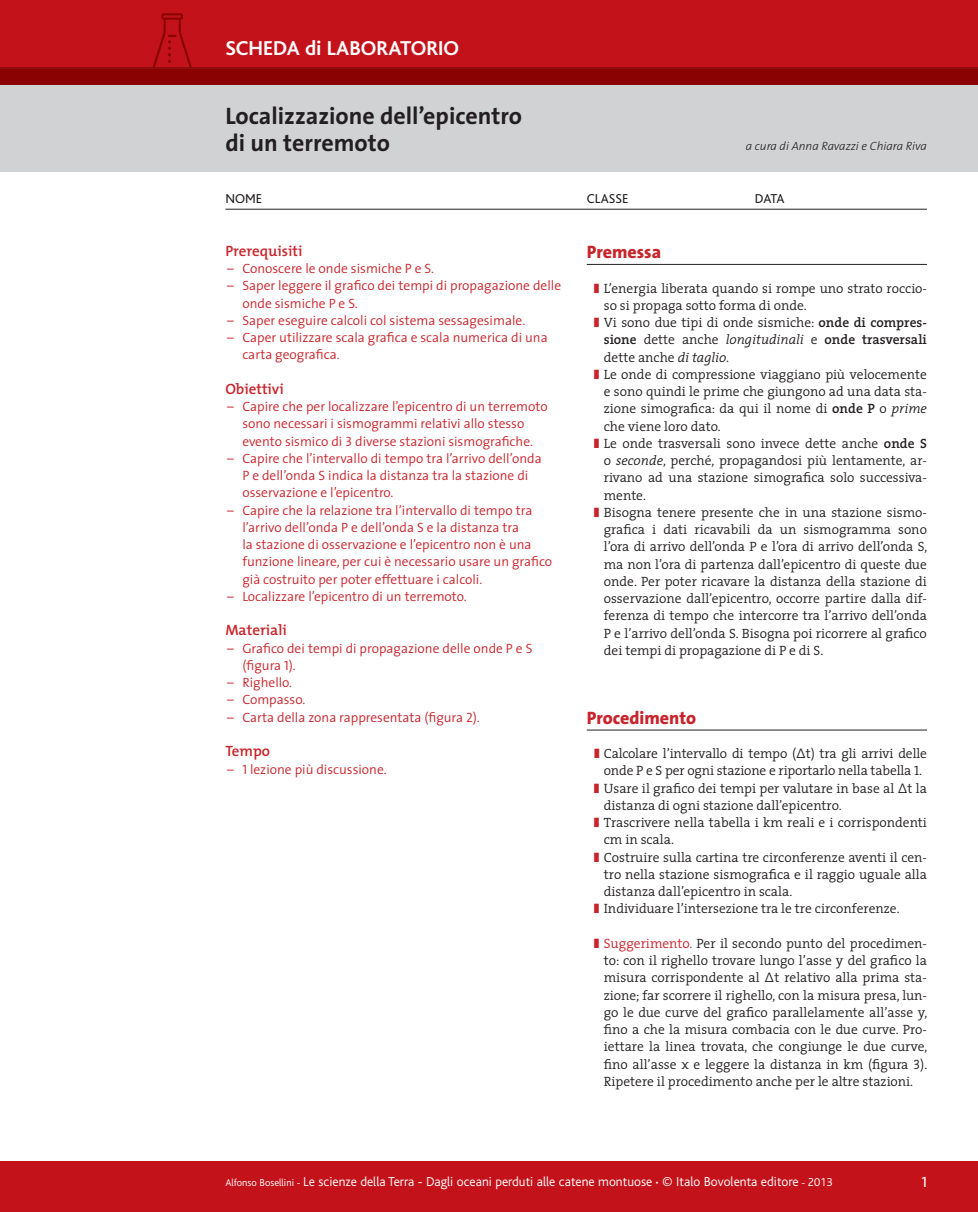
<style>
.page{position:relative;width:978px;height:1212px;background:#fff}
.page>*{position:absolute;margin:0;border:0;box-sizing:border-box;transform-origin:0 0}
.t1{font:108px "Poppi Medical Two";color:#8b0202}
.t2{font:700 24px "The Sans";color:#231f20}
.t3{font:700 21px "Bliss";color:#fff}
.Testo{font:800 18px "The Sans";color:#c8242b}
.Testo-2{font:600 15px "The Mix";color:#c8242b}
.t4{font:15px "The Sans Caps";color:#fff}
.Testo-3{font:300 13.5px/17.2px "The Serif";color:#231f20;text-align:justify}
.Testo-4{font:300 13.5px/17.2px "The Sans";color:#c8242b}
.t5{font:300 13.5px "Bliss";color:#fff}
.Didascalia{font:13.5px "Bliss";color:#231f20}
.t6{font:italic 300 12px "The Sans";color:#231f20}
.s1{font-family:"The Sans Semi Light Caps";font-weight:400}
.s2{font-weight:600}
.s3{font-style:italic}
.s4{font-family:"The Serif Semi Light Caps";font-weight:400}
.s5{color:#c8242b}
.s6{font-size:10.5px}
.s7{font-size:12px}
</style>
<div class="page">
<div style="left:0;top:1161px;width:978px;height:51px;background:#c4121a"></div>
<div style="left:0;top:0;width:978px;height:68px;background:#c4121a"></div>
<div style="left:0;top:85px;width:978px;height:86px;background:#d1d2d4"></div>
<div style="left:0;top:67px;width:978px;height:18px;background:#8b0202"></div>
<hr style="left:0;top:68px;width:978px;height:1px;background:#961619">
<hr style="left:225px;top:209px;width:702px;height:1px;background:#231f20">
<hr style="left:587px;top:264px;width:340px;height:1px;background:#231f20">
<hr style="left:587px;top:730px;width:340px;height:1px;background:#231f20">
<p class="t1" style="left:142px;top:-29px;width:62px">b</p>
<p class="t3" style="left:225px;top:37px;width:235px">SCHEDA di LABORATORIO</p>
<p class="t2" style="left:225px;top:96px;width:298px">Localizzazione dell’epicentro</p>
<p class="t2" style="left:225px;top:123px;width:166px">di un terremoto</p>
<p class="t6" style="left:746px;top:136px;width:183px">a cura di Anna Ravazzi e Chiara Riva</p>
<p class="Didascalia" style="left:225px;top:191px;width:38px">NOME</p>
<p class="Didascalia" style="left:587px;top:191px;width:43px">CLASSE</p>
<p class="Didascalia" style="left:755px;top:191px;width:31px">DATA</p>
<p class="Testo-2" style="left:225px;top:238px;width:79px">Prerequisiti</p>
<p class="Testo-4" style="left:227px;top:260px;width:208px">– Conoscere le onde sismiche P e S.</p>
<p class="Testo-4" style="left:242px;top:277px;width:320px;text-indent:-15px">– Saper leggere il grafico dei tempi di propagazione delle onde sismiche P e S.</p>
<p class="Testo-4" style="left:227px;top:311px;width:300px">– Saper eseguire calcoli col sistema sessagesimale.</p>
<p class="Testo-4" style="left:242px;top:329px;width:307px;text-indent:-15px">– Caper utilizzare scala grafica e scala numerica di una carta geografica.</p>
<p class="Testo-2" style="left:225px;top:376px;width:60px">Obiettivi</p>
<p class="Testo-4" style="left:242px;top:398px;width:307px;text-indent:-15px">– Capire che per localizzare l’epicentro di un terremoto sono necessari i sismogrammi relativi allo stesso evento sismico di <span class="s1">3</span> diverse stazioni sismografiche.</p>
<p class="Testo-4" style="left:242px;top:449px;width:301px;text-indent:-15px">– Capire che l’intervallo di tempo tra l’arrivo dell’onda<br>P e dell’onda S indica la distanza tra la stazione di osservazione e l’epicentro.</p>
<p class="Testo-4" style="left:242px;top:501px;width:311px;text-indent:-15px">– Capire che la relazione tra l’intervallo di tempo tra l’arrivo dell’onda P e dell’onda S e la distanza tra<br>la stazione di osservazione e l’epicentro non è una funzione lineare, per cui è necessario usare un grafico già costruito per poter effettuare i calcoli.</p>
<p class="Testo-4" style="left:227px;top:587px;width:241px">– Localizzare l’epicentro di un terremoto.</p>
<p class="Testo-2" style="left:225px;top:618px;width:63px">Materiali</p>
<p class="Testo-4" style="left:242px;top:639px;width:292px;text-indent:-15px">– Grafico dei tempi di propagazione delle onde P e S (figura <span class="s1">1</span>).</p>
<p class="Testo-4" style="left:227px;top:674px;width:67px">– Righello.</p>
<p class="Testo-4" style="left:227px;top:691px;width:80px">– Compasso.</p>
<p class="Testo-4" style="left:227px;top:708px;width:254px">– Carta della zona rappresentata (figura <span class="s1">2</span>).</p>
<p class="Testo-2" style="left:225px;top:739px;width:46px">Tempo</p>
<p class="Testo-4" style="left:227px;top:760px;width:161px">– <span class="s1">1</span> lezione più discussione.</p>
<p class="Testo" style="left:587px;top:237px;width:76px">Premessa</p>
<p class="Testo-3" style="left:604px;top:279px;width:325px">L’energia liberata quando si rompe uno strato roccio&shy;so si propaga sotto forma di onde.</p>
<p class="Testo-3" style="left:604px;top:313px;width:325px">Vi sono due tipi di onde sismiche: <span class="s2">onde di compres&shy;sione</span> dette anche <span class="s3">longitudinali</span> e <span class="s2">onde trasversali </span>dette anche <span class="s3">di taglio</span>.</p>
<p class="Testo-3" style="left:604px;top:365px;width:325px">Le onde di compressione viaggiano più velocemente e sono quindi le prime che giungono ad una data sta&shy;zione simografica: da qui il nome di <span class="s2">onde P</span> o <span class="s3">prime </span>che viene loro dato.</p>
<p class="Testo-3" style="left:604px;top:434px;width:325px">Le onde trasversali sono invece dette anche <span class="s2">onde S </span>o <span class="s3">seconde</span>, perché, propagandosi più lentamente, ar&shy;rivano ad una stazione simografica solo successiva&shy;mente.</p>
<p class="Testo-3" style="left:604px;top:503px;width:325px">Bisogna tenere presente che in una stazione sismo&shy;grafica i dati ricavabili da un sismogramma sono l’ora di arrivo dell’onda P e l’ora di arrivo dell’onda S, ma non l’ora di partenza dall’epicentro di queste due onde. Per poter ricavare la distanza della stazione di osservazione dall’epicentro, occorre partire dalla dif&shy;ferenza di tempo che intercorre tra l’arrivo dell’onda P e l’arrivo dell’onda S. Bisogna poi ricorrere al grafico dei tempi di propagazione di P e di S.</p>
<p class="Testo" style="left:587px;top:702px;width:111px">Procedimento</p>
<p class="Testo-3" style="left:604px;top:744px;width:325px">Calcolare l’intervallo di tempo (Δt) tra gli arrivi delle onde P e S per ogni stazione e riportarlo nella tabella <span class="s4">1</span>.</p>
<p class="Testo-3" style="left:604px;top:779px;width:325px">Usare il grafico dei tempi per valutare in base al Δt la distanza di ogni stazione dall’epicentro.</p>
<p class="Testo-3" style="left:604px;top:813px;width:325px">Trascrivere nella tabella i km reali e i corrispondenti cm in scala.</p>
<p class="Testo-3" style="left:604px;top:848px;width:325px">Costruire sulla cartina tre circonferenze aventi il cen&shy;tro nella stazione sismografica e il raggio uguale alla distanza dall’epicentro in scala.</p>
<p class="Testo-3" style="left:604px;top:900px;width:297px">Individuare l’intersezione tra le tre circonferenze.</p>
<p class="Testo-3" style="left:604px;top:934px;width:325px"><span class="s5">Suggerimento.</span> Per il secondo punto del procedimen&shy;to: con il righello trovare lungo l’asse y del grafico la misura corrispondente al Δt relativo alla prima sta&shy;zione; far scorrere il righello, con la misura presa, lun&shy;go le due curve del grafico parallelamente all’asse y, fino a che la misura combacia con le due curve. Pro&shy;iettare la linea trovata, che congiunge le due curve, fino all’asse x e leggere la distanza in km (figura <span class="s4">3</span>).<br>Ripetere il procedimento anche per le altre stazioni.</p>
<p class="t5" style="left:225px;top:1175px;width:609px"><span class="s6">Alfonso Bosellini -</span> Le scienze della Terra - Dagli oceani perduti alle catene montuose <span class="s6">•</span> © Italo Bovolenta editore <span class="s6">-</span> <span class="s7">2013</span></p>
<p class="t4" style="left:922px;top:1169px;width:7px">1</p>
</div>
